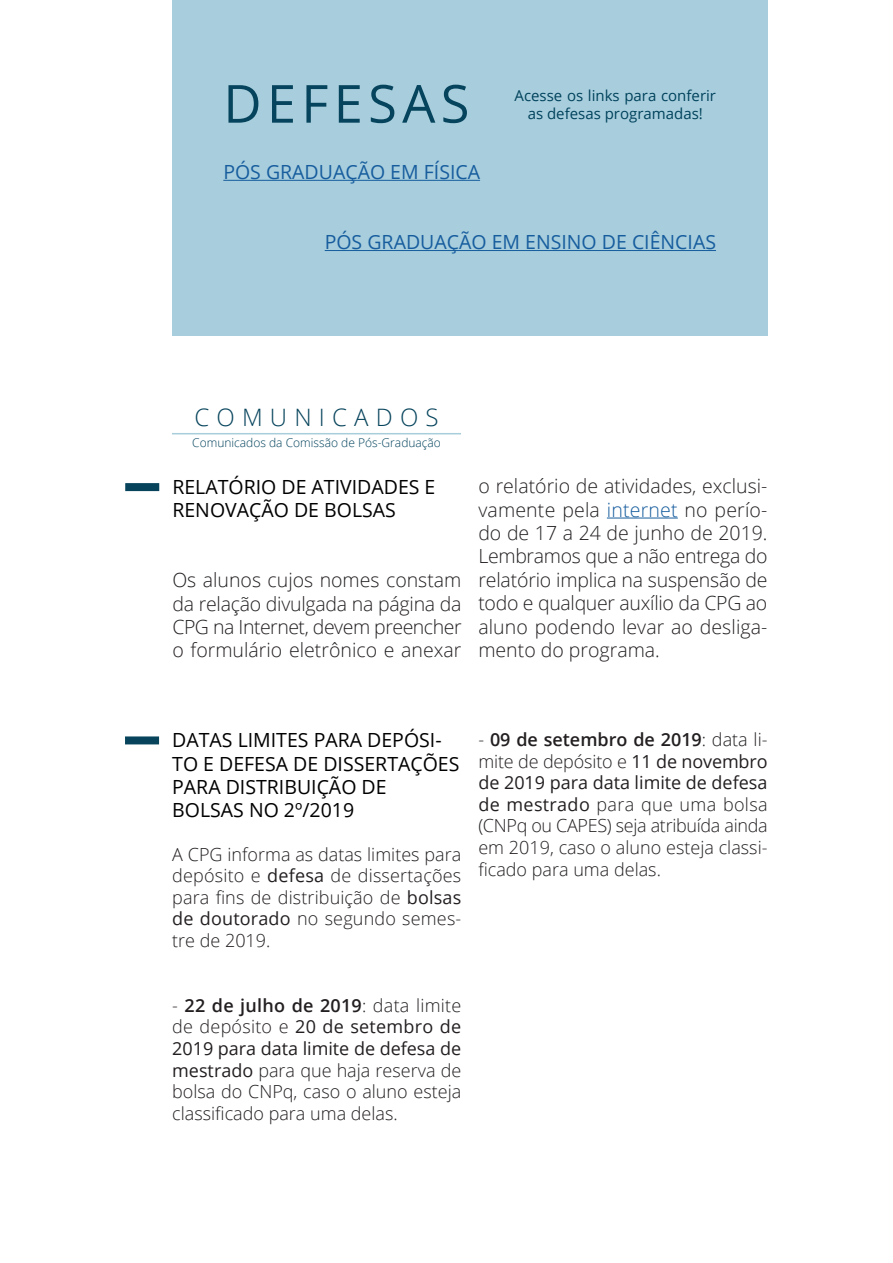
<style>
.page{position:relative;width:893px;height:1263px;background:#fff}
.page>*{position:absolute;margin:0;border:0;box-sizing:border-box;transform-origin:0 0}
.BIFUSP{font:52.5px "Open Sans";letter-spacing:.1em;color:#06445d}
.t1{font:300 24px "Open Sans";letter-spacing:.3em;color:#07445c}
.Corpo_de_texto{font:300 19.5px/23.4px "Open Sans";color:#231f20;text-align:justify}
.Título_do_conteúdo{font:19.5px/23.4px "Open Sans";color:#000}
.Título_do_conteúdo-2{font:19.5px "Open Sans";color:#175d9e}
.Corpo_de_texto-2{font:300 18px/21.6px "Open Sans";color:#231f20;text-align:justify}
.Dia_da_semana{font:15px "Open Sans";color:#00425c}
.Dia_do_mês{font:300 12px "Open Sans";color:#00425c}
.s1{color:#175d9e}
.s2{font-weight:400}
.s3{font-weight:600}
</style>
<div class="page">
<svg style="left:125px;top:483px;width:34px;height:8px"></svg>
<div style="left:125px;top:736px;width:34px;height:8px;background:#07445c;border:2px solid #07445c"></div>
<div style="left:172px;top:0;width:595px;height:336px;background:#a8cedd"></div>
<hr style="left:223px;top:180px;width:257px;height:1px;background:#175d9e">
<hr style="left:325px;top:250px;width:391px;height:1px;background:#175d9e">
<hr style="left:172px;top:433px;width:289px;height:1px;background:#a8cedc">
<hr style="left:607px;top:517px;width:71px;height:1px;background:#175d9e">
<p class="BIFUSP" style="left:223px;top:68px;width:248px">DEFESAS</p>
<p class="Título_do_conteúdo-2" style="left:223px;top:158px;width:258px">PÓS GRADUAÇÃO EM FÍSICA</p>
<p class="Dia_da_semana" style="left:515px;top:85px;width:203px">Acesse os links para conferir</p>
<p class="Dia_da_semana" style="left:528px;top:103px;width:177px">as defesas programadas!</p>
<p class="Título_do_conteúdo-2" style="left:325px;top:229px;width:393px">PÓS GRADUAÇÃO EM ENSINO DE CIÊNCIAS</p>
<p class="t1" style="left:194px;top:401px;width:246px">COMUNICADOS</p>
<p class="Dia_do_mês" style="left:192px;top:434px;width:250px">Comunicados da Comissão de Pós-Graduação</p>
<p class="Título_do_conteúdo" style="left:172px;top:474px;width:265px">RELATÓRIO DE ATIVIDADES E<br>RENOVAÇÃO DE BOLSAS</p>
<p class="Corpo_de_texto" style="left:172px;top:568px;width:291px">Os alunos cujos nomes constam da relação divulgada na página da CPG na Internet, devem preencher o formulário eletrônico e anexar</p>
<p class="Corpo_de_texto" style="left:478px;top:474px;width:291px">o relatório de atividades, exclusi&shy;vamente pela <span class="s1">internet</span> no perío&shy;do de 17 a 24 de junho de 2019.<br>Lembramos que a não entrega do relatório implica na suspensão de todo e qualquer auxílio da CPG ao aluno podendo levar ao desliga&shy;mento do programa.</p>
<p class="Título_do_conteúdo" style="left:172px;top:728px;width:289px">DATAS LIMITES PARA DEPÓSI-<br>TO E DEFESA DE DISSERTAÇÕES<br>PARA DISTRIBUIÇÃO DE</p>
<p class="Título_do_conteúdo" style="left:172px;top:798px;width:183px">BOLSAS NO 2º/2019</p>
<p class="Corpo_de_texto-2" style="left:172px;top:843px;width:291px">A CPG informa as datas limites para depósito e <span class="s2">defesa</span> de dissertações para fins de distribuição de <span class="s2">bolsas de doutorado</span> no segundo semes&shy;tre de 2019.</p>
<p class="Corpo_de_texto-2" style="left:478px;top:728px;width:291px">- <span class="s3">09 de setembro de 2019</span>: data li&shy;mite de depósito e <span class="s2">11 de novembro de 2019 para data limite de defesa de mestrado</span> para que uma bolsa (CNPq ou CAPES) seja atribuída ainda em 2019, caso o aluno esteja classi&shy;ficado para uma delas.</p>
<p class="Corpo_de_texto-2" style="left:172px;top:994px;width:291px">- <span class="s3">22 de julho de 2019</span>: data limite de depósito e <span class="s2">20 de setembro de 2019 para data limite de defesa de mestrado</span> para que haja reserva de bolsa do CNPq, caso o aluno esteja classificado para uma delas.</p>
</div>
